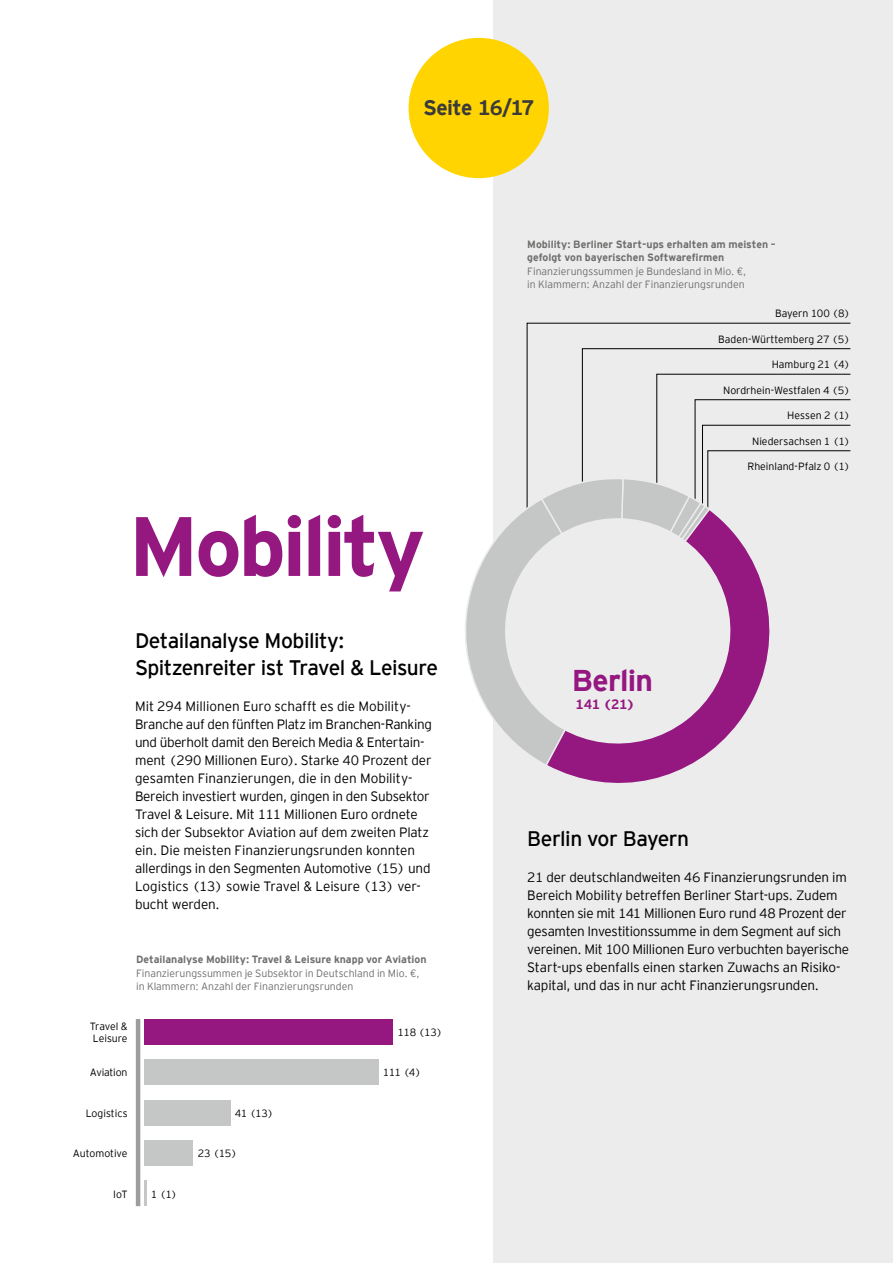
<style>
.page{position:relative;width:893px;height:1263px;background:#fff}
.page>*{position:absolute;margin:0;border:0;box-sizing:border-box;transform-origin:0 0}
.t1{font:700 84px "EY Interstate";letter-spacing:-.045em;color:#951881}
.t2{font:700 30px "EY Interstate";letter-spacing:-.025em;color:#951881}
.t3{font:21px/27px "EY Interstate";letter-spacing:-.025em;color:#000}
.t4{font:700 21px "EY Interstate";letter-spacing:-.03em;color:#3b3b3a}
.t5{font:300 13.5px/18px "EY Interstate";letter-spacing:-.015em;color:#000}
.t6{font:700 13.5px "EY Interstate";color:#951881}
.t7{font:300 10.5px/11.7px "EY Interstate";letter-spacing:-.005em;color:#000}
.t8{font:300 10.5px/13.5px "EY Interstate";color:#6f6f6e}
.t9{font:700 10.5px/13.5px "EY Interstate";color:#6f6f6e}
</style>
<div class="page">
<div style="left:493px;top:0;width:400px;height:1263px;background:#ececed"></div>
<div style="left:409px;top:38px;width:140px;height:140px;background:#ffd400;border-radius:50%"></div>
<svg style="left:527px;top:323px;width:324px;height:174px"></svg>
<svg style="left:582px;top:348px;width:269px;height:26px"></svg>
<hr style="left:136px;top:1019px;width:4px;height:187px;background:#9c9d9d">
<div style="left:145px;top:1019px;width:248px;height:25px;background:#951881"></div>
<div style="left:145px;top:1059px;width:234px;height:26px;background:#c5c6c6"></div>
<div style="left:145px;top:1100px;width:86px;height:25px;background:#c5c6c6"></div>
<div style="left:145px;top:1140px;width:48px;height:26px;background:#c5c6c6"></div>
<hr style="left:145px;top:1180px;width:2px;height:26px;background:#c5c6c6">
<svg style="left:539px;top:374px;width:312px;height:130px"></svg>
<svg style="left:465px;top:497px;width:155px;height:266px"></svg>
<svg style="left:544px;top:548px;width:226px;height:235px"></svg>
<svg style="left:490px;top:504px;width:255px;height:254px"></svg>
<h3 class="t4" style="left:423px;top:96px;width:113px">Seite 16/17</h3>
<h1 class="t1" style="left:129px;top:499px;width:298px">Mobility</h1>
<h3 class="t3" style="left:135px;top:627px;width:305px">Detailanalyse Mobility:<br>Spitzenreiter ist Travel &amp; Leisure</h3>
<p class="t5" style="left:135px;top:697px;width:298px">Mit 294 Millionen Euro schafft es die Mobility-Branche auf den fünften Platz im Branchen-Ranking und überholt damit den Bereich Media &amp; Entertain&shy;ment (290 Millionen Euro). Starke 40 Prozent der gesamten Finanzierungen, die in den Mobility-Bereich investiert wurden, gingen in den Subsektor Travel &amp; Leisure. Mit 111 Millionen Euro ordnete sich der Subsektor Aviation auf dem zweiten Platz ein. Die meisten Finanzierungsrunden konnten allerdings in den Segmenten Automotive (15) und Logistics (13) sowie Travel &amp; Leisure (13) ver&shy;bucht werden.</p>
<p class="t9" style="left:136px;top:952px;width:292px">Detailanalyse Mobility: Travel &amp; Leisure knapp vor Aviation</p>
<p class="t8" style="left:136px;top:966px;width:285px">Finanzierungssummen je Subsektor in Deutschland in Mio. €, in Klammern: Anzahl der Finanzierungsrunden</p>
<p class="t7" style="left:90px;top:1020px;width:39px">Travel &amp;<br>Leisure</p>
<p class="t7" style="left:90px;top:1067px;width:39px">Aviation</p>
<p class="t7" style="left:86px;top:1107px;width:43px">Logistics</p>
<p class="t7" style="left:73px;top:1147px;width:56px">Automotive</p>
<p class="t7" style="left:113px;top:1188px;width:16px">IoT</p>
<p class="t7" style="left:151px;top:1188px;width:28px">1 (1)</p>
<p class="t7" style="left:235px;top:1107px;width:40px">41 (13)</p>
<p class="t7" style="left:198px;top:1147px;width:41px">23 (15)</p>
<p class="t7" style="left:398px;top:1026px;width:47px">118 (13)</p>
<p class="t7" style="left:383px;top:1067px;width:40px">111 (4)</p>
<p class="t9" style="left:527px;top:237px;width:250px">Mobility: Berliner Start-ups erhalten am meisten – gefolgt von bayerischen Softwarefirmen</p>
<p class="t8" style="left:527px;top:264px;width:221px">Finanzierungssummen je Bundesland in Mio. €, in Klammern: Anzahl der Finanzierungsrunden</p>
<p class="t7" style="left:775px;top:308px;width:77px">Bayern 100 (8)</p>
<p class="t7" style="left:718px;top:333px;width:134px">Baden-Württemberg 27 (5)</p>
<p class="t7" style="left:772px;top:359px;width:80px">Hamburg 21 (4)</p>
<p class="t7" style="left:723px;top:384px;width:129px">Nordrhein-Westfalen 4 (5)</p>
<p class="t7" style="left:787px;top:410px;width:65px">Hessen 2 (1)</p>
<p class="t7" style="left:752px;top:435px;width:100px">Niedersachsen 1 (1)</p>
<p class="t7" style="left:747px;top:461px;width:104px">Rheinland-Pfalz 0 (1)</p>
<h2 class="t2" style="left:572px;top:664px;width:82px">Berlin</h2>
<p class="t6" style="left:576px;top:697px;width:61px">141 (21)</p>
<h3 class="t3" style="left:527px;top:825px;width:163px">Berlin vor Bayern</h3>
<p class="t5" style="left:527px;top:868px;width:323px">21 der deutschlandweiten 46 Finanzierungsrunden im Bereich Mobility betreffen Berliner Start-ups. Zudem konnten sie mit 141 Millionen Euro rund 48 Prozent der gesamten Investitionssumme in dem Segment auf sich vereinen. Mit 100 Millionen Euro verbuchten bayerische Start-ups ebenfalls einen starken Zuwachs an Risiko&shy;kapital, und das in nur acht Finanzierungsrunden.</p>
</div>
